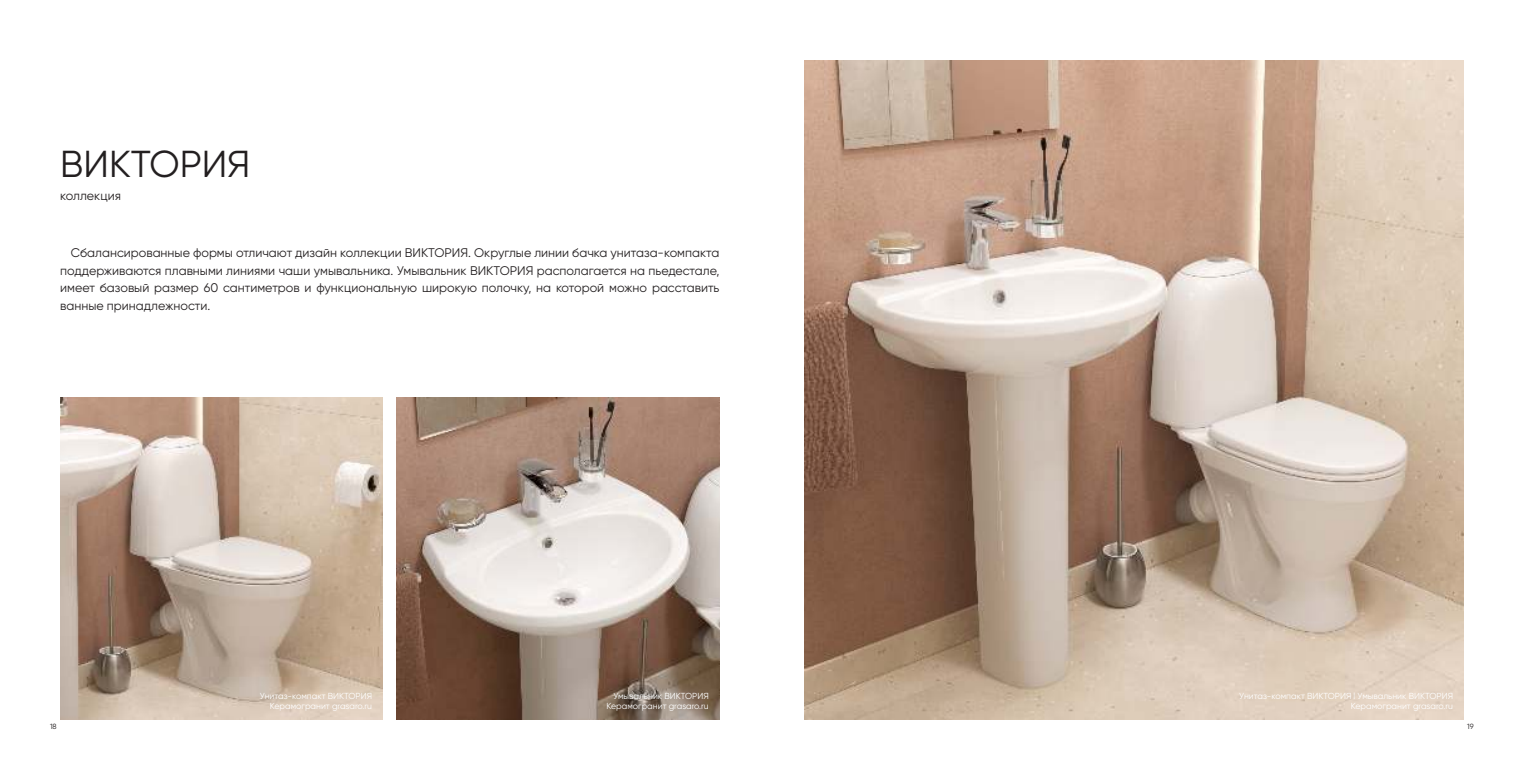
<style>
.page{position:relative;width:1524px;height:780px;background:#fff}
.page>*{position:absolute;margin:0;border:0;box-sizing:border-box;transform-origin:0 0}
.t1{font:37.5px "Gilroy";color:#231f20}
.t2{font:12.5px/17.5px "Gilroy";color:#231f20;text-align:justify}
.t3{font:8.75px/10.5px "Gilroy";color:#fff;text-align:right}
.t4{font:7.5px "Gilroy";color:#231f20}
</style>
<div class="page">
<img style="left:804px;top:60px;width:659px;height:659px">
<img style="left:60px;top:397px;width:323px;height:322px">
<img style="left:397px;top:397px;width:322px;height:322px">
<h1 class="t1" style="left:60px;top:146px;width:192px">ВИКТОРИЯ</h1>
<p class="t2" style="left:60px;top:187px;width:62px">коллекция</p>
<p class="t2" style="left:60px;top:245px;width:661px;text-indent:11px">Сбалансированные формы отличают дизайн коллекции ВИКТОРИЯ. Округлые линии бачка унитаза-компакта поддерживаются плавными линиями чаши умывальника. Умывальник ВИКТОРИЯ располагается на пьедестале, имеет базовый размер 60 сантиметров и функциональную широкую полочку, на которой можно расставить ванные принадлежности.</p>
<p class="t3" style="left:260px;top:690px;width:114px">Унитаз-компакт ВИКТОРИЯ<br>Керамогранит grasaro.ru</p>
<p class="t3" style="left:606px;top:690px;width:104px">Умывальник ВИКТОРИЯ<br>Керамогранит grasaro.ru</p>
<p class="t3" style="left:1239px;top:690px;width:215px">Унитаз-компакт ВИКТОРИЯ l Умывальник ВИКТОРИЯ<br>Керамогранит grasaro.ru</p>
<p class="t4" style="left:50px;top:723px;width:8px">18</p>
<p class="t4" style="left:1467px;top:723px;width:8px">19</p>
</div>
